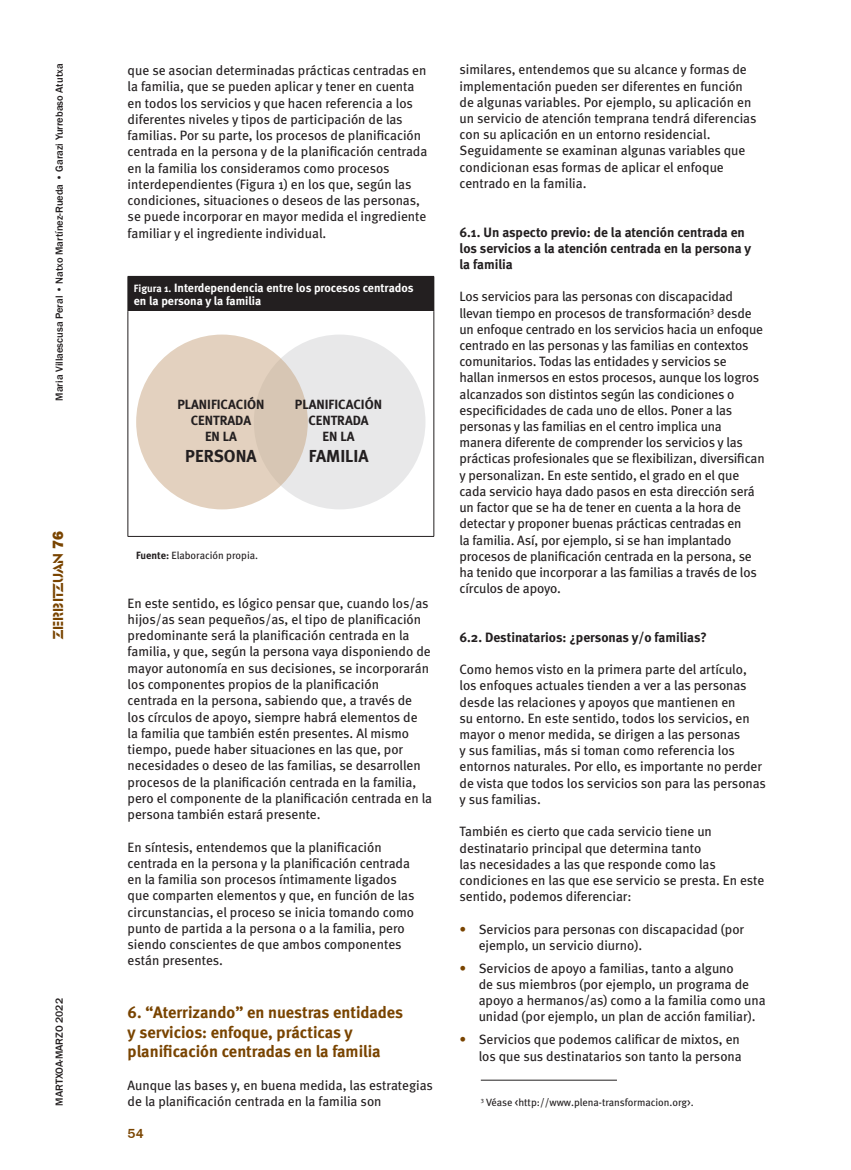
<style>
.page{position:relative;width:851px;height:1170px;background:#fff}
.page>*{position:absolute;margin:0;border:0;box-sizing:border-box;transform-origin:0 0}
.Texto{font:700 17.25px "Meta";color:#231f20}
.Tit01{font:700 16.5px/19.8px "Meta";color:#794400}
.t1{font:15px "Glaser Ste D";color:#794400}
.Texto-2{font:13.5px/16.2px "Meta";letter-spacing:-.005em;color:#231f20}
.Tit02{font:700 13.5px/16.2px "Meta";color:#231f20}
.t2{font:500 13.5px "Franklin Gothic";color:#794400}
.Texto-3{font:700 13.35px/16px "Meta";color:#231f20;text-align:center}
.GrafTIT{font:700 12px/13.5px "Meta";color:#fff}
.t3{font:500 10.5px "Franklin Gothic";color:#231f20}
.Nota_al_pie{font:10.5px "Meta";color:#231f20}
.GrafFuente{font:10.5px "Meta";color:#231f20}
.s1{font-family:"Franklin Gothic";font-weight:800}
.s2{font-size:10.5px}
.s3{font-weight:700}
.s4{color:#794400}
</style>
<div class="page">
<div style="left:128px;top:276px;width:306px;height:35px;background:#231f20"></div>
<hr style="left:128px;top:311px;width:1px;height:225px;background:#231f20">
<hr style="left:433px;top:311px;width:1px;height:225px;background:#231f20">
<hr style="left:128px;top:536px;width:306px;height:1px;background:#231f20">
<div style="left:254px;top:334px;width:171px;height:175px;background:#e8e8e9;border-radius:50%"></div>
<div style="left:136px;top:334px;width:172px;height:175px;background:#e3d1bf;border-radius:50%"></div>
<hr style="left:480px;top:1079px;width:137px;height:1px;background:#231f20">
<p class="t3" style="left:53px;top:400px;width:338px;rotate:-90deg">Maria Villaescusa Peral • Natxo Martínez-Rueda • Garazi Yurrebaso Atutxa</p>
<p class="t1" style="left:50px;top:638px;width:109px;rotate:-90deg">ZERBITZUAN <span class="s1">76</span></p>
<p class="t3" style="left:53px;top:1105px;width:109px;rotate:-90deg">MARTXOA·MARZO 2022</p>
<p class="Texto-2" style="left:128px;top:62px;width:301px">que se asocian determinadas prácticas centradas en la familia, que se pueden aplicar y tener en cuenta en todos los servicios y que hacen referencia a los diferentes niveles y tipos de participación de las familias. Por su parte, los procesos de planificación centrada en la persona y de la planificación centrada en la familia los consideramos como procesos interdependientes (Figura 1) en los que, según las condiciones, situaciones o deseos de las personas, se puede incorporar en mayor medida el ingrediente familiar y el ingrediente individual.</p>
<p class="GrafTIT" style="left:134px;top:281px;width:281px"><span class="s2">Figura 1.</span> Interdependencia entre los procesos centrados en la persona y la familia</p>
<p class="Texto-3" style="left:177px;top:396px;width:89px">PLANIFICACIÓN<br>CENTRADA<br>EN LA</p>
<p class="Texto" style="left:185px;top:446px;width:73px">PERSONA</p>
<p class="Texto-3" style="left:295px;top:396px;width:89px">PLANIFICACIÓN<br>CENTRADA<br>EN LA</p>
<p class="Texto" style="left:308px;top:446px;width:61px">FAMILIA</p>
<p class="GrafFuente" style="left:136px;top:549px;width:123px"><span class="s3">Fuente:</span> Elaboración propia.</p>
<p class="Texto-2" style="left:128px;top:594px;width:306px">En este sentido, es lógico pensar que, cuando los/as hijos/as sean pequeños/as, el tipo de planificación predominante será la planificación centrada en la familia, y que, según la persona vaya disponiendo de mayor autonomía en sus decisiones, se incorporarán los componentes propios de la planificación centrada en la persona, sabiendo que, a través de los círculos de apoyo, siempre habrá elementos de<br>la familia que también estén presentes. Al mismo tiempo, puede haber situaciones en las que, por necesidades o deseo de las familias, se desarrollen procesos de la planificación centrada en la familia, pero el componente de la planificación centrada en la persona también estará presente.</p>
<p class="Texto-2" style="left:128px;top:838px;width:288px">En síntesis, entendemos que la planificación centrada en la persona y la planificación centrada en la familia son procesos íntimamente ligados que comparten elementos y que, en función de las circunstancias, el proceso se inicia tomando como punto de partida a la persona o a la familia, pero siendo conscientes de que ambos componentes están presentes.</p>
<p class="Tit01" style="left:128px;top:1001px;width:277px">6. “Aterrizando” en nuestras entidades y servicios: enfoque, prácticas y planificación centradas en la familia</p>
<p class="Texto-2" style="left:128px;top:1076px;width:307px">Aunque las bases y, en buena medida, las estrategias de la planificación centrada en la familia son</p>
<p class="t2" style="left:128px;top:1124px;width:17px">54</p>
<p class="Texto-2" style="left:459px;top:61px;width:298px">similares, entendemos que su alcance y formas de implementación pueden ser diferentes en función de algunas variables. Por ejemplo, su aplicación en un servicio de atención temprana tendrá diferencias con su aplicación en un entorno residencial.<br>Seguidamente se examinan algunas variables que condicionan esas formas de aplicar el enfoque centrado en la familia.</p>
<p class="Tit02" style="left:459px;top:223px;width:293px">6.1. Un aspecto previo: de la atención centrada en los servicios a la atención centrada en la persona y la familia</p>
<p class="Texto-2" style="left:459px;top:288px;width:306px">Los servicios para las personas con discapacidad llevan tiempo en procesos de transformación<sup>3</sup> desde un enfoque centrado en los servicios hacia un enfoque centrado en las personas y las familias en contextos comunitarios. Todas las entidades y servicios se hallan inmersos en estos procesos, aunque los logros alcanzados son distintos según las condiciones o especificidades de cada uno de ellos. Poner a las personas y las familias en el centro implica una manera diferente de comprender los servicios y las prácticas profesionales que se flexibilizan, diversifican y personalizan. En este sentido, el grado en el que cada servicio haya dado pasos en esta dirección será un factor que se ha de tener en cuenta a la hora de detectar y proponer buenas prácticas centradas en<br>la familia. Así, por ejemplo, si se han implantado procesos de planificación centrada en la persona, se ha tenido que incorporar a las familias a través de los círculos de apoyo.</p>
<p class="Tit02" style="left:459px;top:628px;width:249px">6.2. Destinatarios: ¿personas y/o familias?</p>
<p class="Texto-2" style="left:459px;top:661px;width:308px">Como hemos visto en la primera parte del artículo, los enfoques actuales tienden a ver a las personas desde las relaciones y apoyos que mantienen en<br>su entorno. En este sentido, todos los servicios, en mayor o menor medida, se dirigen a las personas<br>y sus familias, más si toman como referencia los entornos naturales. Por ello, es importante no perder de vista que todos los servicios son para las personas y sus familias.</p>
<p class="Texto-2" style="left:459px;top:823px;width:306px">También es cierto que cada servicio tiene un destinatario principal que determina tanto<br>las necesidades a las que responde como las condiciones en las que ese servicio se presta. En este sentido, podemos diferenciar:</p>
<p class="Texto-2" style="left:478px;top:920px;width:267px;text-indent:-19px"><span class="s4">•</span> Servicios para personas con discapacidad (por ejemplo, un servicio diurno).</p>
<p class="Texto-2" style="left:478px;top:959px;width:288px;text-indent:-19px"><span class="s4">•</span> Servicios de apoyo a familias, tanto a alguno<br>de sus miembros (por ejemplo, un programa de apoyo a hermanos/as) como a la familia como una unidad (por ejemplo, un plan de acción familiar).</p>
<p class="Texto-2" style="left:459px;top:1031px;width:283px;text-align:right"><span class="s4">•</span> Servicios que podemos calificar de mixtos, en los que sus destinatarios son tanto la persona</p>
<p class="Nota_al_pie" style="left:480px;top:1095px;width:214px"><sup>3</sup> Véase &lt;http://www.plena-transformacion.org&gt;.</p>
</div>
